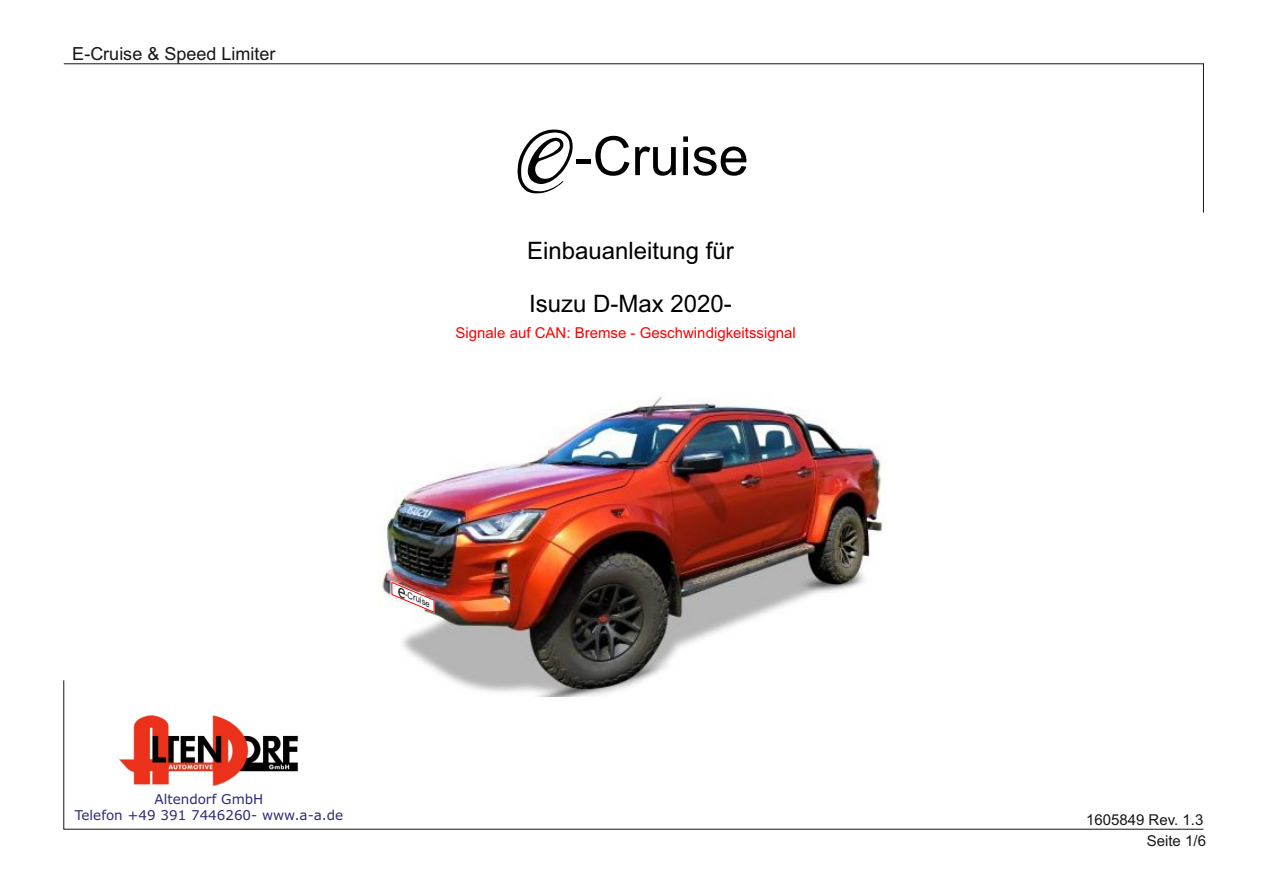
<style>
.page{position:relative;width:1263px;height:893px;background:#fff}
.page>*{position:absolute;margin:0;border:0;box-sizing:border-box;transform-origin:0 0}
.t1{font:54px "Arial";color:#000}
.t2{font:24px "Arial";color:#000}
.t3{font:18px "Arial";color:#151616}
.t4{font:15px "Arial";color:#f00}
.t5{font:15px "Arial";color:#151616}
.t6{font:13.5px/16.4px "Verdana";color:#2b2c77;text-align:center}
.t7{font:italic 8.55px "Arial";color:#151616}
.s1{font-family:"Ebrima";font-size:17.25px}
</style>
<div class="page">
<img style="left:377px;top:396px;width:507px;height:284px">
<img style="left:391px;top:544px;width:44px;height:89px">
<svg style="left:63px;top:63px;width:1141px;height:150px"></svg>
<svg style="left:63px;top:680px;width:1141px;height:149px"></svg>
<img style="left:112px;top:708px;width:197px;height:83px">
<h3 class="t3" style="left:72px;top:47px;width:205px">E-Cruise &amp; Speed Limiter</h3>
<h1 class="t1" style="left:575px;top:136px;width:175px">-Cruise</h1>
<h2 class="t2" style="left:527px;top:241px;width:208px">Einbauanleitung für</h2>
<h2 class="t2" style="left:529px;top:295px;width:204px">Isuzu D-Max 2020-</h2>
<p class="t4" style="left:455px;top:327px;width:342px">Signale auf CAN: Bremse - Geschwindigkeitssignal</p>
<p class="t7" style="left:401px;top:588px;width:35px;rotate:23deg"><span class="s1">e</span>-Cruise</p>
<p class="t6" style="left:75px;top:792px;width:270px">Altendorf GmbH<br>Telefon +49 391 7446260- www.a-a.de</p>
<p class="t5" style="left:1086px;top:814px;width:119px">1605849 Rev. 1.3</p>
<p class="t5" style="left:1147px;top:835px;width:61px">Seite 1/6</p>
</div>
